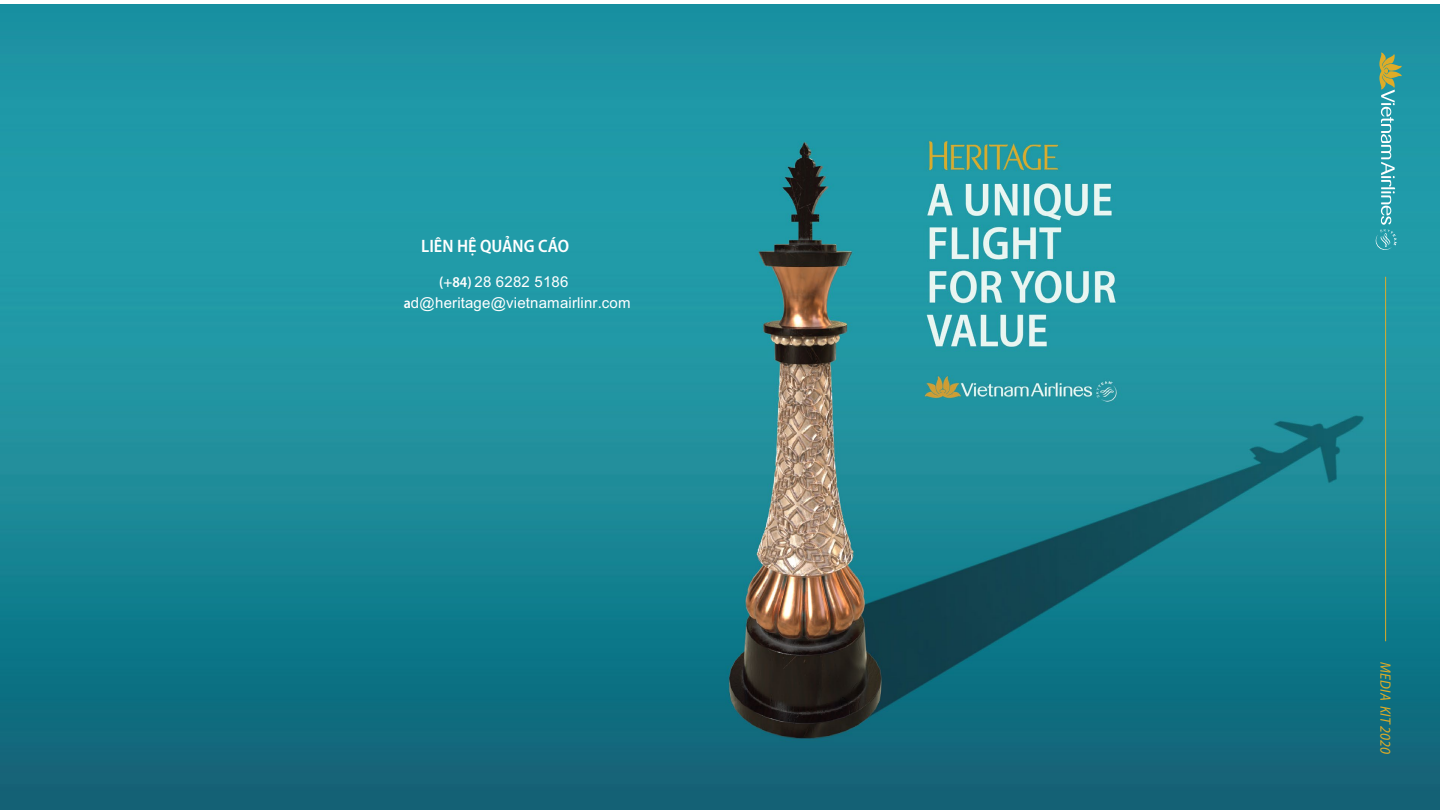
<style>
.page{position:relative;width:1440px;height:810px;background:#fff}
.page>*{position:absolute;margin:0;border:0;box-sizing:border-box;transform-origin:0 0}
.t1{font:600 semi-condensed 18px "Myriad Pro";color:#fff}
.t2{font:15px/20.2px "Arial";color:#fff}
.t3{font:italic semi-condensed 15px "Myriad Pro";letter-spacing:.01em;color:#deac27}
.s1{font-family:"Myriad Pro";font-weight:600;font-stretch:semi-condensed}
</style>
<div class="page">
<img style="left:1px;top:4px;width:1439px;height:806px">
<svg style="left:1376px;top:52px;width:26px;height:198px;background:#4ba7a7"></svg>
<hr style="left:1385px;top:277px;width:1px;height:364px;background:#deac27">
<p class="t1" style="left:421px;top:235px;width:149px">LIÊN HỆ QUẢNG CÁO</p>
<p class="t2" style="left:404px;top:272px;width:229px;text-indent:35px"><span class="s1">(+84)</span> 28 6282 5186 <span class="s1">a</span>d@heritage@vietnamairlinr.com</p>
<p class="t3" style="left:1395px;top:662px;width:93px;rotate:90deg">MEDIA KIT 2020</p>
</div>
